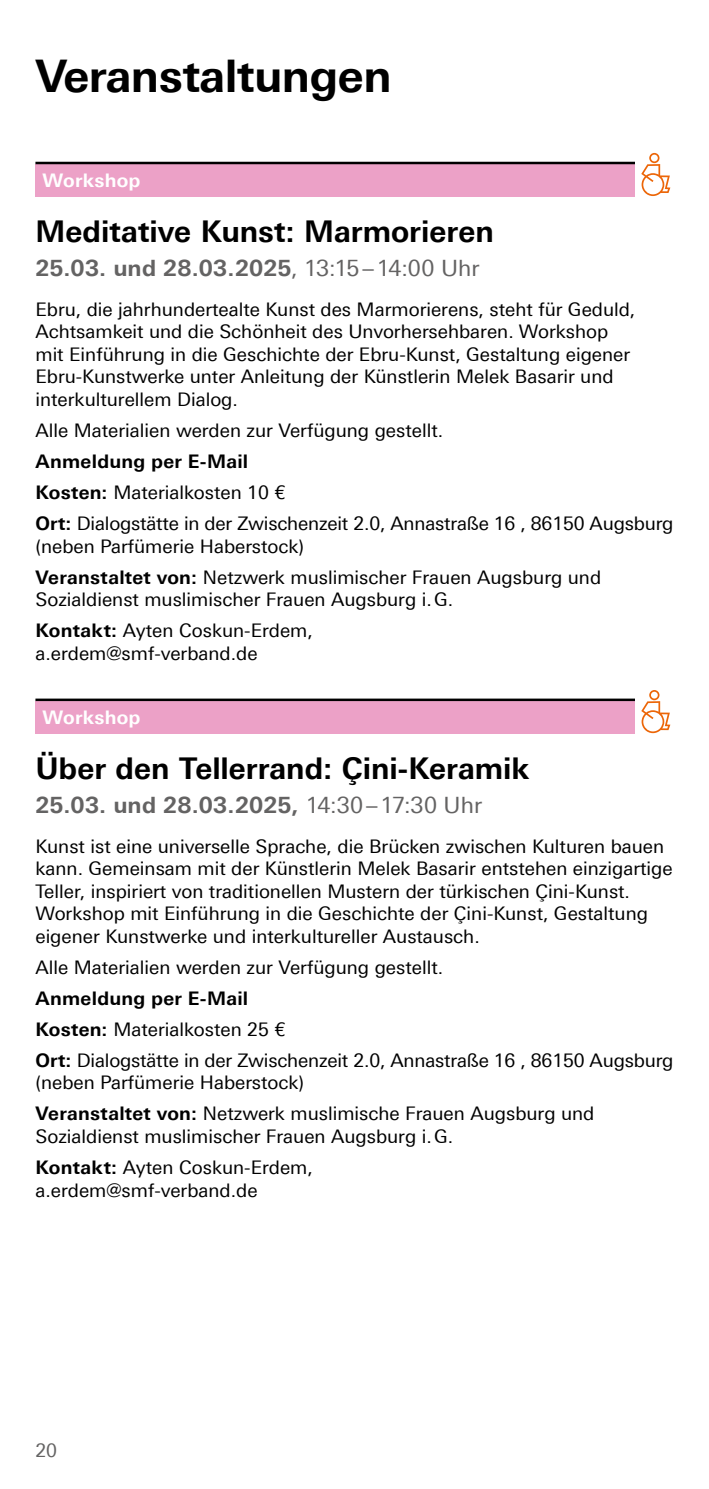
<style>
.page{position:relative;width:709px;height:1489px;background:#fff}
.page>*{position:absolute;margin:0;border:0;box-sizing:border-box;transform-origin:0 0}
.t1{font:700 45px "Univers For Augsburg";letter-spacing:-.01em;color:#000}
.t2{font:700 30px "Univers For Augsburg";color:#000}
.t3{font:700 22.5px "Univers For Augsburg";letter-spacing:.005em;color:#646363}
.t4{font:18.75px/22.5px "Univers For Augsburg";color:#000}
.t5{font:700 18.75px "Univers For Augsburg";letter-spacing:.01em;color:#fff}
.t6{font:18.75px "Univers For Augsburg";color:#646363}
.s1{font-weight:400}
.s2{font-weight:700}
</style>
<div class="page">
<div style="left:35px;top:164px;width:638px;height:33px;background:#eca1c7"></div>
<hr style="left:35px;top:162px;width:638px;height:2px;background:#000">
<div style="left:35px;top:701px;width:638px;height:33px;background:#eca1c7"></div>
<hr style="left:35px;top:698px;width:638px;height:3px;background:#000">
<div style="left:635px;top:688px;width:39px;height:47px;background:#fff"></div>
<svg style="left:641px;top:690px;width:29px;height:43px"></svg>
<div style="left:635px;top:151px;width:39px;height:47px;background:#fff"></div>
<svg style="left:641px;top:153px;width:29px;height:43px"></svg>
<h1 class="t1" style="left:35px;top:49px;width:358px">Veranstaltungen</h1>
<p class="t5" style="left:43px;top:169px;width:99px">Workshop</p>
<h2 class="t2" style="left:35px;top:213px;width:460px">Meditative Kunst: Marmorieren</h2>
<p class="t3" style="left:35px;top:254px;width:445px">25.03. und 28.03.2025<span class="s1">, 13:15–14:00 Uhr</span></p>
<p class="t4" style="left:35px;top:298px;width:601px">Ebru, die jahrhundertealte Kunst des Marmorierens, steht für Geduld, Achtsamkeit und die Schönheit des Unvorhersehbaren. Workshop mit Einführung in die Geschichte der Ebru-Kunst, Gestaltung eigener Ebru-Kunstwerke unter Anleitung der Künstlerin Melek Basarir und interkulturellem Dialog.</p>
<p class="t4" style="left:35px;top:419px;width:409px">Alle Materialien werden zur Verfügung gestellt.</p>
<p class="t4" style="left:35px;top:446px;width:639px;line-height:31px"><span class="s2">Anmeldung per E-Mail<br>Kosten:</span> Materialkosten 10 €<br><span class="s2">Ort:</span> Dialogstätte in der Zwischenzeit 2.0, Annastraße 16 , 86150 Augsburg</p>
<p class="t4" style="left:35px;top:530px;width:567px;line-height:31px">(neben Parfümerie Haberstock)<br><span class="s2">Veranstaltet von:</span> Netzwerk muslimischer Frauen Augsburg und</p>
<p class="t4" style="left:35px;top:584px;width:419px;line-height:31px">Sozialdienst muslimischer Frauen Augsburg i.G.<br><span class="s2">Kontakt:</span> Ayten Coskun-Erdem,</p>
<p class="t4" style="left:35px;top:641px;width:224px">a.erdem@smf-verband.de</p>
<p class="t5" style="left:43px;top:706px;width:99px">Workshop</p>
<h2 class="t2" style="left:35px;top:750px;width:495px">Über den Tellerrand: Çini-Keramik</h2>
<p class="t3" style="left:35px;top:791px;width:448px">25.03. und 28.03.2025, <span class="s1">14:30–17:30 Uhr</span></p>
<p class="t4" style="left:35px;top:834px;width:638px">Kunst ist eine universelle Sprache, die Brücken zwischen Kulturen bauen kann. Gemeinsam mit der Künstlerin Melek Basarir entstehen einzigartige Teller, inspiriert von traditionellen Mustern der türkischen Çini-Kunst.<br>Workshop mit Einführung in die Geschichte der Çini-Kunst, Gestaltung eigener Kunstwerke und interkultureller Austausch.</p>
<p class="t4" style="left:35px;top:955px;width:409px">Alle Materialien werden zur Verfügung gestellt.</p>
<p class="t4" style="left:35px;top:982px;width:639px;line-height:31px"><span class="s2">Anmeldung per E-Mail<br>Kosten:</span> Materialkosten 25 €<br><span class="s2">Ort:</span> Dialogstätte in der Zwischenzeit 2.0, Annastraße 16 , 86150 Augsburg</p>
<p class="t4" style="left:35px;top:1067px;width:560px;line-height:31px">(neben Parfümerie Haberstock)<br><span class="s2">Veranstaltet von:</span> Netzwerk muslimische Frauen Augsburg und</p>
<p class="t4" style="left:35px;top:1120px;width:419px;line-height:31px">Sozialdienst muslimischer Frauen Augsburg i.G.<br><span class="s2">Kontakt:</span> Ayten Coskun-Erdem,</p>
<p class="t4" style="left:35px;top:1178px;width:224px">a.erdem@smf-verband.de</p>
<p class="t6" style="left:35px;top:1439px;width:23px">20</p>
</div>
